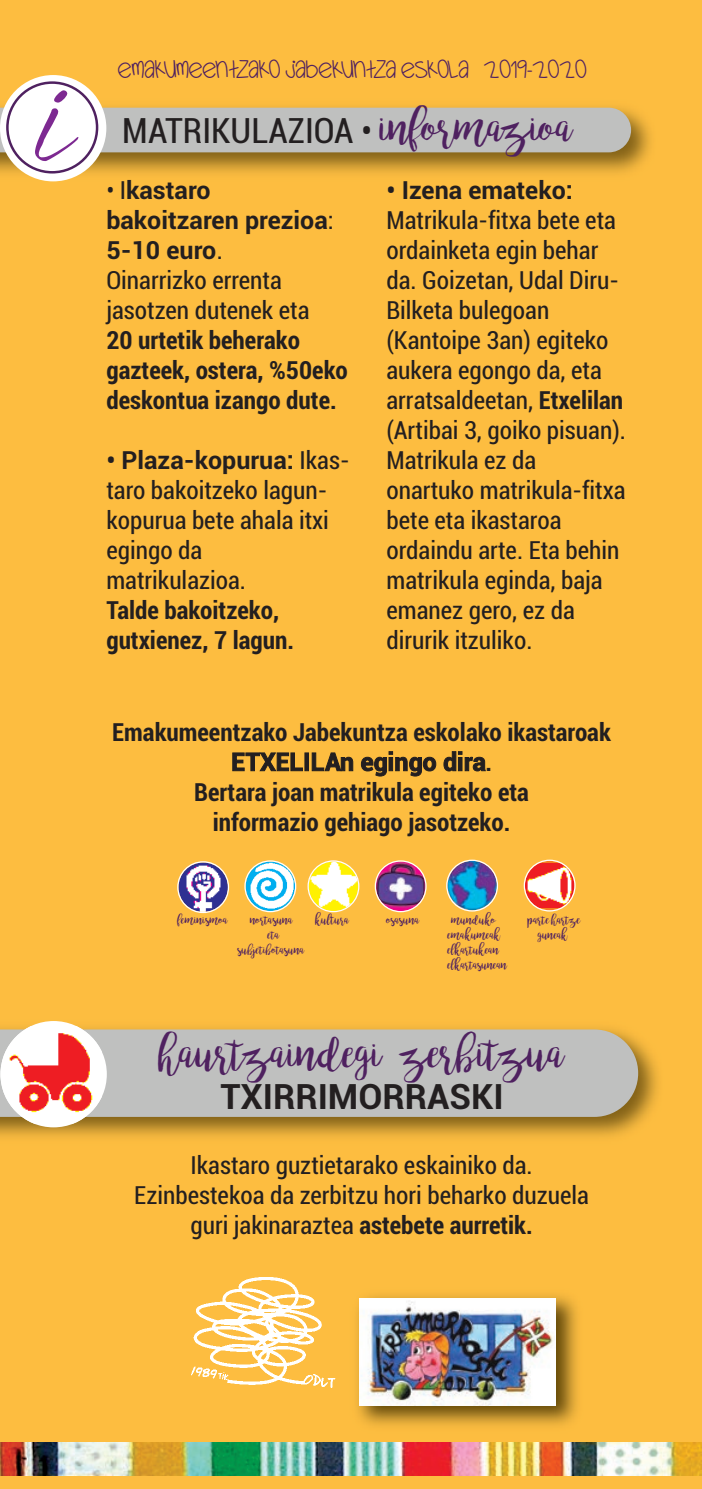
<style>
.page{position:relative;width:702px;height:1489px;background:#fff}
.page>*{position:absolute;margin:0;border:0;box-sizing:border-box;transform-origin:0 0}
.t1{font:150px "Scriptina";color:#7d2991}
.t2{font:45px "bromello";color:#4f2160}
.t3{font:condensed 35px "Roboto";color:#231f20}
.t4{font:700 35px "Roboto";color:#231f20}
.t5{font:condensed 25px/30px "Roboto";color:#231f20}
.t6{font:700 condensed 25px/30px "Roboto";color:#231f20}
.t7{font:700 25px "Roboto";color:#231f20}
.t8{font:20px "MTF Dear Santa";color:#4f2160}
.t9{font:12.5px/15px "bromello";color:#4f2160}
.s1{font-family:"bromello";font-stretch:normal;font-size:45px;color:#4f2160}
.s2{font-weight:700;font-stretch:normal}
.s3{font-weight:700}
.s4{font-stretch:normal}
</style>
<div class="page">
<div style="left:0;top:0;width:701px;height:1488px;background:#fdbd40"></div>
<img style="left:24px;top:110px;width:627px;height:72px">
<img style="left:0;top:1442px;width:702px;height:33px">
<div style="left:0;top:75px;width:106px;height:106px;background:#fff;border-radius:50%"></div>
<svg style="left:0;top:81px;width:631px;height:92px"></svg>
<img style="left:0;top:1028px;width:658px;height:109px">
<div style="left:101px;top:1029px;width:537px;height:87px;background:#bfc0bf"></div>
<svg style="left:0;top:1020px;width:107px;height:107px"></svg>
<img style="left:0;top:1025px;width:101px;height:98px">
<img style="left:357px;top:1295px;width:221px;height:131px">
<img style="left:359px;top:1298px;width:197px;height:107px">
<img style="left:191px;top:1277px;width:145px;height:111px">
<img style="left:178px;top:862px;width:50px;height:49px;border-radius:50%">
<div style="left:177px;top:861px;width:52px;height:52px;border:2px solid #fff;border-radius:50%"></div>
<img style="left:376px;top:862px;width:49px;height:48px;border-radius:50%">
<div style="left:375px;top:860px;width:51px;height:52px;border:2px solid #fff;border-radius:50%"></div>
<img style="left:309px;top:861px;width:49px;height:50px;border-radius:50%">
<div style="left:307px;top:860px;width:52px;height:52px;border:2px solid #fff;border-radius:50%"></div>
<div style="left:244px;top:860px;width:52px;height:52px;border:2px solid #fff;border-radius:50%"></div>
<img style="left:248px;top:861px;width:47px;height:49px">
<img style="left:447px;top:860px;width:50px;height:50px;border-radius:50%">
<div style="left:446px;top:859px;width:52px;height:52px;border:2px solid #fff;border-radius:50%"></div>
<img style="left:526px;top:863px;width:48px;height:44px">
<div style="left:523px;top:859px;width:52px;height:52px;border:2px solid #fff;border-radius:50%"></div>
<h1 class="t1" style="left:31px;top:20px;width:36px">i</h1>
<p class="t8" style="left:118px;top:60px;width:470px">EMAKUMEENTZAKO JABEKUNTZA ESKOLA •2019-2020</p>
<h3 class="t3" style="left:122px;top:110px;width:452px">MATRIKULAZIOA • <span class="s1">informazioa</span></h3>
<p class="t5" style="left:106px;top:175px;width:229px">• I<span class="s2">kastaro bakoitzaren prezioa</span>:<br><span class="s2">5-10 euro</span>.<br>Oinarrizko errenta jasotzen dutenek eta</p>
<p class="t6" style="left:106px;top:325px;width:243px">20 urtetik beherako gazteek, ostera, %50eko deskontua izango dute.</p>
<p class="t5" style="left:106px;top:445px;width:245px"><span class="s2">• Plaza-kopurua:</span> Ikas&shy;taro bakoitzeko lagun&shy;kopurua bete ahala itxi egingo da<br>matrikulazioa.</p>
<p class="t6" style="left:106px;top:595px;width:189px">Talde bakoitzeko, gutxienez, 7 lagun.</p>
<p class="t7" style="left:386px;top:176px;width:188px">• Izena emateko:</p>
<p class="t5" style="left:386px;top:205px;width:241px">Matrikula-fitxa bete eta ordainketa egin behar da. Goizetan, Udal Diru-<br>Bilketa bulegoan (Kantoipe 3an) egiteko aukera egongo da, eta arratsaldeetan, <span class="s3">Etxelilan </span>(Artibai 3, goiko pisuan).<br>Matrikula ez da onartuko matrikula-fitxa bete eta ikastaroa ordaindu arte. Eta behin matrikula eginda, baja emanez gero, ez da dirurik itzuliko.</p>
<p class="t6" style="left:112px;top:717px;width:500px;text-align:center">Emakumeentzako Jabekuntza eskolako ikastaroak <span class="s4">ETXELILAn egingo dira</span>.<br>Bertara joan matrikula egiteko eta<br>informazio gehiago jasotzeko.</p>
<p class="t9" style="left:178px;top:912px;width:52px">feminismoa</p>
<p class="t9" style="left:250px;top:912px;width:44px">nortasuna</p>
<p class="t9" style="left:315px;top:912px;width:35px">kultura</p>
<p class="t9" style="left:387px;top:912px;width:34px">osasuna</p>
<p class="t9" style="left:451px;top:912px;width:46px">munduko</p>
<p class="t9" style="left:528px;top:912px;width:54px">parte hartze</p>
<p class="t9" style="left:268px;top:927px;width:13px">eta</p>
<p class="t9" style="left:448px;top:927px;width:54px">emakumeak</p>
<p class="t9" style="left:538px;top:927px;width:31px">guneak</p>
<p class="t9" style="left:238px;top:942px;width:68px">subjetibotasuna</p>
<p class="t9" style="left:448px;top:942px;width:61px">elkartukean elkartasunean</p>
<h2 class="t2" style="left:159px;top:1025px;width:407px">haurtzaindegi zerbitzua</h2>
<h3 class="t4" style="left:220px;top:1075px;width:285px">TXIRRIMORRASKI</h3>
<p class="t5" style="left:134px;top:1150px;width:456px;text-align:center">Ikastaro guztietarako eskainiko da.<br>Ezinbestekoa da zerbitzu hori beharko duzuela guri jakinaraztea <span class="s3">astebete aurretik.</span></p>
</div>
